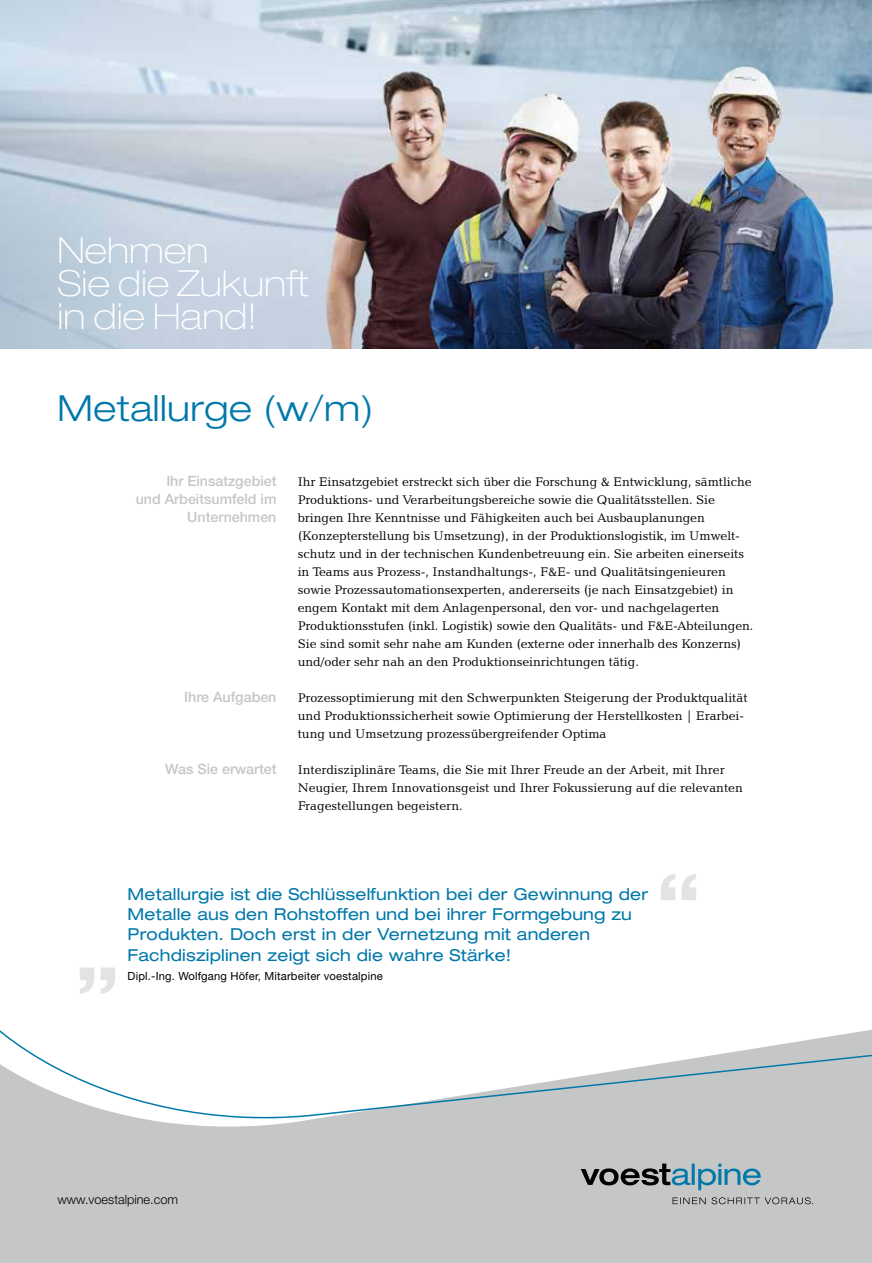
<style>
.page{position:relative;width:872px;height:1263px;background:#fff}
.page>*{position:absolute;margin:0;border:0;box-sizing:border-box;transform-origin:0 0}
.t1{font:100 expanded 36px/33px "Helvetica Neue LT Std";letter-spacing:.005em;color:#fff}
.t2{font:300 expanded 36px "Helvetica Neue LT Std";letter-spacing:.015em;color:#0078aa}
.t3{font:expanded 16.5px/20.2px "Helvetica Neue LT Std";letter-spacing:.01em;color:#0078aa}
.t4{font:500 14.25px/18px "Helvetica Neue LT Std";color:#c5c6c6;text-align:right}
.t5{font:12.75px/18px "Candida BT";letter-spacing:-.005em;color:#000}
.t6{font:300 12.75px "Helvetica Neue LT Std";color:#000}
.t7{font:11.25px "Helvetica Neue LT Std";letter-spacing:.015em;color:#000}
</style>
<div class="page">
<div style="left:0;top:1118px;width:872px;height:145px;background:#c5c6c6"></div>
<svg style="left:0;top:1029px;width:872px;height:89px"></svg>
<svg style="left:711px;top:1197px;width:102px;height:7px"></svg>
<svg style="left:672px;top:1197px;width:33px;height:7px"></svg>
<svg style="left:580px;top:1163px;width:180px;height:27px;background:#8799a1"></svg>
<img style="left:0;top:0;width:872px;height:349px">
<svg style="left:661px;top:874px;width:35px;height:26px"></svg>
<svg style="left:80px;top:967px;width:35px;height:27px"></svg>
<h1 class="t1" style="left:57px;top:233px;width:253px">Nehmen<br>Sie die Zukunft in die Hand!</h1>
<h1 class="t2" style="left:57px;top:387px;width:318px">Metallurge (w/m)</h1>
<p class="t4" style="left:136px;top:472px;width:142px">Ihr Einsatzgebiet<br>und Arbeitsumfeld im<br>Unternehmen</p>
<p class="t5" style="left:298px;top:472px;width:457px">Ihr Einsatzgebiet erstreckt sich über die Forschung &amp; Entwicklung, sämtliche Produktions- und Verarbeitungsbereiche sowie die Qualitätsstellen. Sie bringen Ihre Kenntnisse und Fähigkeiten auch bei Ausbauplanungen (Konzepterstellung bis Umsetzung), in der Produktionslogistik, im Umwelt&shy;schutz und in der technischen Kundenbetreuung ein. Sie arbeiten einerseits in Teams aus Prozess-, Instandhaltungs-, F&amp;E- und Qualitätsingenieuren sowie Prozessautomationsexperten, andererseits (je nach Einsatzgebiet) in engem Kontakt mit dem Anlagenpersonal, den vor- und nachgelagerten Produktionsstufen (inkl. Logistik) sowie den Qualitäts- und F&amp;E-Abteilungen.<br>Sie sind somit sehr nahe am Kunden (externe oder innerhalb des Konzerns) und/oder sehr nah an den Produktionseinrichtungen tätig.</p>
<p class="t5" style="left:298px;top:688px;width:451px">Prozessoptimierung mit den Schwerpunkten Steigerung der Produktqualität und Produktionssicherheit sowie Optimierung der Herstellkosten | Erarbei&shy;tung und Umsetzung prozessübergreifender Optima</p>
<p class="t5" style="left:298px;top:760px;width:446px">Interdisziplinäre Teams, die Sie mit Ihrer Freude an der Arbeit, mit Ihrer<br>Neugier, Ihrem Innovationsgeist und Ihrer Fokussierung auf die relevanten<br>Fragestellungen begeistern.</p>
<p class="t4" style="left:184px;top:688px;width:94px">Ihre Aufgaben</p>
<p class="t4" style="left:165px;top:760px;width:113px">Was Sie erwartet</p>
<p class="t3" style="left:128px;top:884px;width:522px">Metallurgie ist die Schlüsselfunktion bei der Gewinnung der Metalle aus den Rohstoffen und bei ihrer Formgebung zu Produkten. Doch erst in der Vernetzung mit anderen Fachdisziplinen zeigt sich die wahre Stärke!</p>
<p class="t7" style="left:128px;top:969px;width:257px">Dipl.-Ing. Wolfgang Höfer, Mitarbeiter voestalpine</p>
<p class="t6" style="left:57px;top:1192px;width:122px">www.voestalpine.com</p>
</div>
